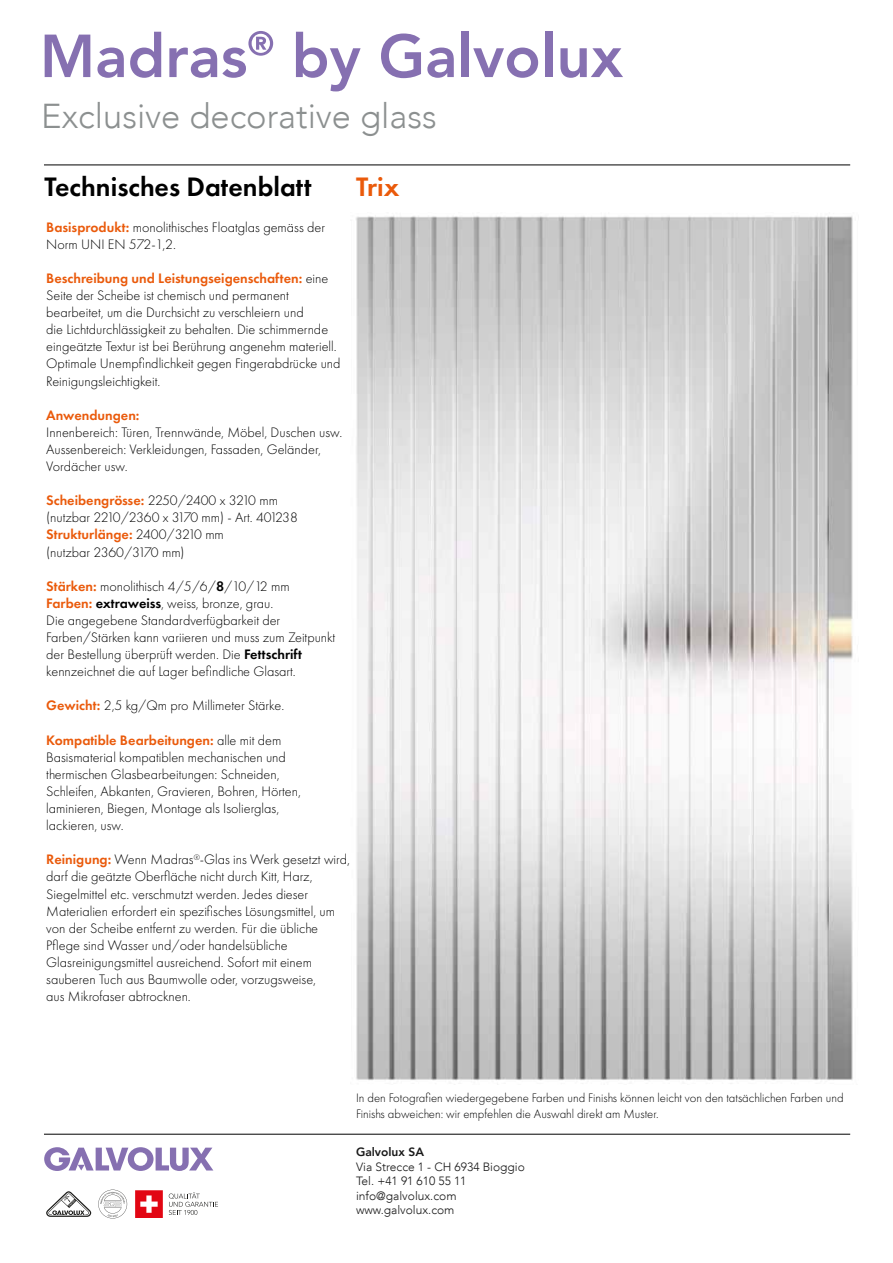
<style>
.page{position:relative;width:893px;height:1263px;background:#fff}
.page>*{position:absolute;margin:0;border:0;box-sizing:border-box;transform-origin:0 0}
.t1{font:300 34.5px "Avenir";color:#8c9090}
.t2{font:600 27.75px "Futura PT";color:#000}
.t3{font:600 27.75px "Futura PT";color:#ea5a0b}
.t4{font:300 14.25px/17.1px "Futura PT";color:#000}
.t5{font:600 14.25px "Futura PT";color:#ea5a0b}
.t6{font:300 12.75px/15.3px "Futura PT";color:#000}
.t7{font:300 12px/14.4px "Avenir LT";color:#191919}
.t8{font:800 12px "Avenir LT";color:#191919}
.s1{font-weight:600;color:#ea5a0b}
.s2{font-weight:600}
</style>
<div class="page">
<img style="left:356px;top:216px;width:497px;height:868px">
<hr style="left:44px;top:1134px;width:806px;height:1px;background:#000">
<svg style="left:45px;top:35px;width:45px;height:42px"></svg>
<svg style="left:97px;top:48px;width:27px;height:30px"></svg>
<svg style="left:130px;top:32px;width:31px;height:46px"></svg>
<svg style="left:169px;top:31px;width:104px;height:47px"></svg>
<svg style="left:296px;top:32px;width:65px;height:59px"></svg>
<svg style="left:381px;top:34px;width:40px;height:44px"></svg>
<svg style="left:427px;top:48px;width:27px;height:30px"></svg>
<div style="left:462px;top:32px;width:7px;height:45px;background:#8670b1"></div>
<svg style="left:473px;top:48px;width:65px;height:30px"></svg>
<div style="left:545px;top:32px;width:7px;height:45px;background:#8670b1"></div>
<svg style="left:560px;top:48px;width:63px;height:30px"></svg>
<svg style="left:44px;top:1147px;width:169px;height:24px"></svg>
<svg style="left:135px;top:1190px;width:28px;height:28px"></svg>
<svg style="left:169px;top:1192px;width:49px;height:23px"></svg>
<svg style="left:46px;top:1191px;width:45px;height:26px"></svg>
<svg style="left:98px;top:1190px;width:29px;height:28px"></svg>
<hr style="left:44px;top:165px;width:806px;height:1px;background:#000">
<h1 class="t1" style="left:41px;top:96px;width:397px">Exclusive decorative glass</h1>
<h2 class="t2" style="left:45px;top:169px;width:269px">Technisches Datenblatt</h2>
<h2 class="t3" style="left:356px;top:169px;width:45px">Trix</h2>
<p class="t4" style="left:46px;top:218px;width:280px"><span class="s1">Basisprodukt:</span> monolithisches Floatglas gemäss der<br>Norm UNI EN 572-1,2.</p>
<p class="t4" style="left:46px;top:270px;width:296px"><span class="s1">Beschreibung und Leistungseigenschaften:</span> eine Seite der Scheibe ist chemisch und permanent bearbeitet, um die Durchsicht zu verschleiern und<br>die Lichtdurchlässigkeit zu behalten. Die schimmernde eingeätzte Textur ist bei Berührung angenehm materiell.<br>Optimale Unempfindlichkeit gegen Fingerabdrücke und Reinigungsleichtigkeit.</p>
<p class="t5" style="left:46px;top:406px;width:95px">Anwendungen:</p>
<p class="t4" style="left:46px;top:424px;width:298px">Innenbereich: Türen, Trennwände, Möbel, Duschen usw.<br>Aussenbereich: Verkleidungen, Fassaden, Geländer,<br>Vordächer usw.</p>
<p class="t4" style="left:46px;top:492px;width:253px"><span class="s1">Scheibengrösse:</span> 2250/2400 x 3210 mm (nutzbar 2210/2360 x 3170 mm) - Art. 401238<br><span class="s1">Strukturlänge:</span> 2400/3210 mm<br>(nutzbar 2360/3170 mm)</p>
<p class="t4" style="left:46px;top:578px;width:291px"><span class="s1">Stärken:</span> monolithisch 4/5/6/<span class="s2">8</span>/10/12 mm <span class="s1">Farben:</span> <span class="s2">extraweiss</span>, weiss, bronze, grau.<br>Die angegebene Standardverfügbarkeit der Farben/Stärken kann variieren und muss zum Zeitpunkt der Bestellung überprüft werden. Die <span class="s2">Fettschrift </span>kennzeichnet die auf Lager befindliche Glasart.</p>
<p class="t4" style="left:46px;top:697px;width:239px"><span class="s1">Gewicht:</span> 2,5 kg/Qm pro Millimeter Stärke.</p>
<p class="t4" style="left:46px;top:731px;width:256px"><span class="s1">Kompatible Bearbeitungen:</span> alle mit dem Basismaterial kompatiblen mechanischen und thermischen Glasbearbeitungen: Schneiden, Schleifen, Abkanten, Gravieren, Bohren, Hörten, laminieren, Biegen, Montage als Isolierglas, lackieren, usw.</p>
<p class="t4" style="left:46px;top:851px;width:305px"><span class="s1">Reinigung:</span> Wenn Madras<sup>®</sup>-Glas ins Werk gesetzt wird, darf die geätzte Oberfläche nicht durch Kitt, Harz, Siegelmittel etc. verschmutzt werden. Jedes dieser Materialien erfordert ein spezifisches Lösungsmittel, um von der Scheibe entfernt zu werden. Für die übliche Pflege sind Wasser und/oder handelsübliche Glasreinigungsmittel ausreichend. Sofort mit einem sauberen Tuch aus Baumwolle oder, vorzugsweise,<br>aus Mikrofaser abtrocknen.</p>
<p class="t6" style="left:356px;top:1090px;width:489px">In den Fotografien wiedergegebene Farben und Finishs können leicht von den tatsächlichen Farben und<br>Finishs abweichen: wir empfehlen die Auswahl direkt am Muster.</p>
<p class="t8" style="left:356px;top:1145px;width:70px">Galvolux SA</p>
<p class="t7" style="left:356px;top:1159px;width:170px">Via Strecce 1 - CH 6934 Bioggio<br>Tel. +41 91 610 55 11 info@galvolux.com www.galvolux.com</p>
</div>
